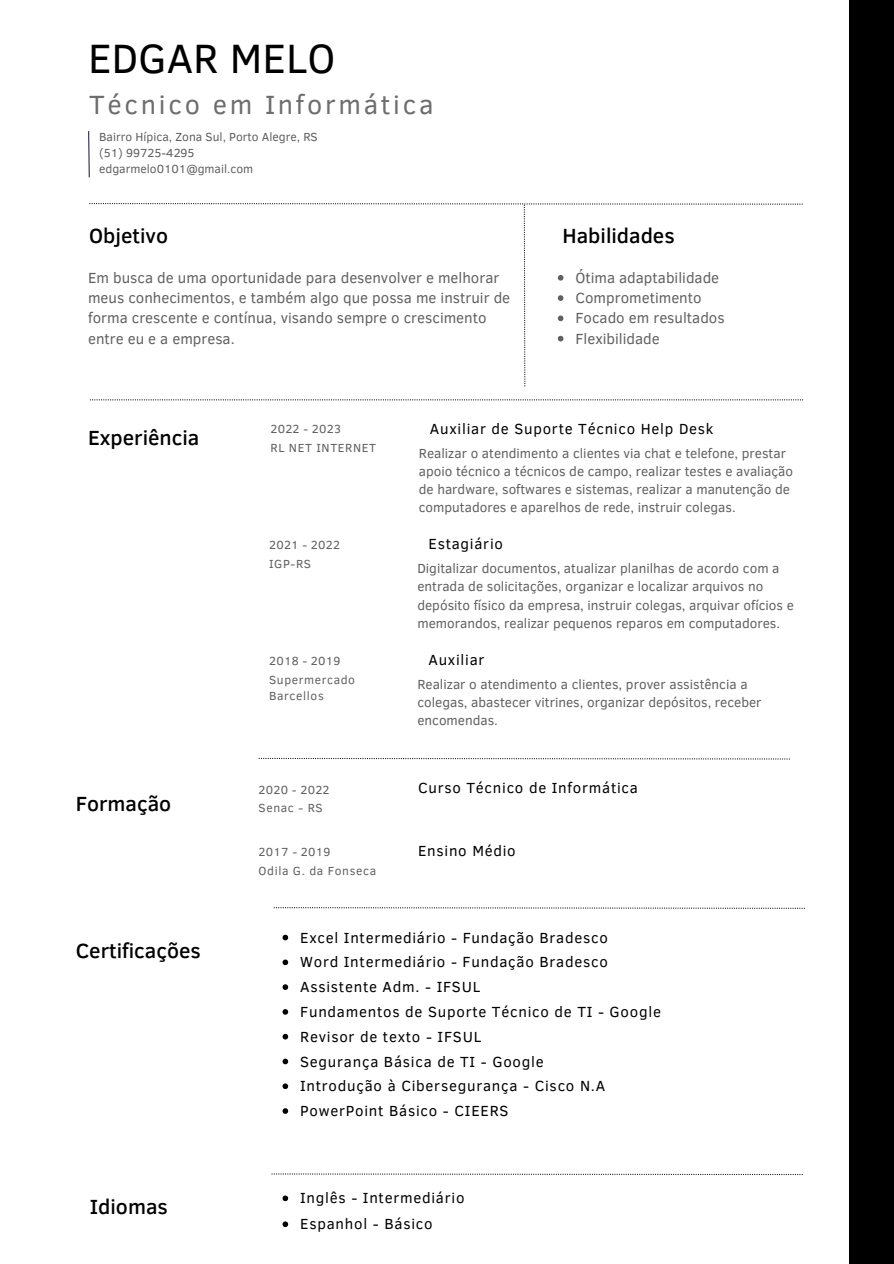
<style>
.page{position:relative;width:894px;height:1264px;background:#fff}
.page>*{position:absolute;margin:0;border:0;box-sizing:border-box;transform-origin:0 0}
.t1{font:42px "Clear Sans";color:#000}
.t2{font:27px "Clear Sans";letter-spacing:.1em;color:#6d6d6d}
.t3{font:500 21px "Clear Sans";color:#000}
.t4{font:15px/24.8px "Clear Sans";letter-spacing:.05em;color:#000}
.t5{font:15px/20.2px "Clear Sans";color:#606060}
.t6{font:13.5px/18px "Clear Sans";color:#606060}
.t7{font:12px/16px "Clear Sans";color:#606060}
.t8{font:12px/18.5px "Clear Sans";letter-spacing:.05em;color:#606060}
.t9{font:12px/18.5px "Clear Sans";letter-spacing:.02em;color:#606060}
</style>
<div class="page">
<div style="left:849px;top:0;width:44px;height:1263px;background:#000"></div>
<svg style="left:258px;top:758px;width:531px;height:1px"></svg>
<svg style="left:88px;top:131px;width:2px;height:47px"></svg>
<svg style="left:89px;top:203px;width:713px;height:183px"></svg>
<svg style="left:90px;top:399px;width:713px;height:1px"></svg>
<svg style="left:273px;top:907px;width:530px;height:1px"></svg>
<svg style="left:282px;top:934px;width:6px;height:6px"></svg>
<svg style="left:282px;top:959px;width:6px;height:6px"></svg>
<svg style="left:282px;top:1058px;width:6px;height:6px"></svg>
<svg style="left:282px;top:1033px;width:6px;height:6px"></svg>
<svg style="left:282px;top:1083px;width:6px;height:6px"></svg>
<svg style="left:282px;top:984px;width:6px;height:5px"></svg>
<svg style="left:282px;top:1009px;width:6px;height:5px"></svg>
<svg style="left:282px;top:1108px;width:6px;height:5px"></svg>
<svg style="left:282px;top:1195px;width:6px;height:6px"></svg>
<svg style="left:282px;top:1221px;width:6px;height:5px"></svg>
<svg style="left:271px;top:1173px;width:531px;height:2px"></svg>
<h1 class="t1" style="left:88px;top:27px;width:249px">EDGAR MELO</h1>
<h2 class="t2" style="left:89px;top:85px;width:346px">Técnico em Informática</h2>
<p class="t7" style="left:99px;top:128px;width:220px">Bairro Hípica, Zona Sul, Porto Alegre, RS (51) 99725-4295 edgarmelo0101@gmail.com</p>
<h3 class="t3" style="left:89px;top:220px;width:80px">Objetivo</h3>
<p class="t5" style="left:88px;top:267px;width:423px">Em busca de uma oportunidade para desenvolver e melhorar meus conhecimentos, e também algo que possa me instruir de forma crescente e contínua, visando sempre o crescimento entre eu e a empresa.</p>
<h3 class="t3" style="left:562px;top:220px;width:114px">Habilidades</h3>
<p class="t5" style="left:575px;top:267px;width:151px">Ótima adaptabilidade<br>Comprometimento<br>Focado em resultados<br>Flexibilidade</p>
<h3 class="t3" style="left:88px;top:422px;width:113px">Experiência</h3>
<h3 class="t3" style="left:76px;top:788px;width:97px">Formação</h3>
<p class="t9" style="left:270px;top:418px;width:72px">2022 - 2023</p>
<p class="t4" style="left:430px;top:416px;width:285px">Auxiliar de Suporte Técnico Help Desk</p>
<p class="t8" style="left:270px;top:438px;width:107px">RL NET INTERNET</p>
<p class="t6" style="left:419px;top:443px;width:375px">Realizar o atendimento a clientes via chat e telefone, prestar apoio técnico a técnicos de campo, realizar testes e avaliação de hardware, softwares e sistemas, realizar a manutenção de computadores e aparelhos de rede, instruir colegas.</p>
<p class="t9" style="left:269px;top:535px;width:72px">2021 - 2022<br>IGP-RS</p>
<p class="t4" style="left:428px;top:530px;width:76px">Estagiário</p>
<p class="t6" style="left:417px;top:559px;width:378px">Digitalizar documentos, atualizar planilhas de acordo com a entrada de solicitações, organizar e localizar arquivos no depósito físico da empresa, instruir colegas, arquivar ofícios e memorandos, realizar pequenos reparos em computadores.</p>
<p class="t8" style="left:269px;top:651px;width:87px">2018 - 2019<br>Supermercado</p>
<p class="t8" style="left:269px;top:685px;width:56px">Barcellos</p>
<p class="t4" style="left:428px;top:646px;width:57px">Auxiliar</p>
<p class="t6" style="left:417px;top:674px;width:345px">Realizar o atendimento a clientes, prover assistência a colegas, abastecer vitrines, organizar depósitos, receber encomendas.</p>
<p class="t9" style="left:258px;top:779px;width:72px">2020 - 2022</p>
<p class="t4" style="left:418px;top:775px;width:221px">Curso Técnico de Informática</p>
<p class="t9" style="left:258px;top:798px;width:66px">Senac - RS</p>
<p class="t9" style="left:258px;top:842px;width:73px">2017 - 2019</p>
<p class="t4" style="left:418px;top:837px;width:99px">Ensino Médio</p>
<p class="t8" style="left:258px;top:860px;width:119px">Odila G. da Fonseca</p>
<h3 class="t3" style="left:76px;top:935px;width:127px">Certificações</h3>
<p class="t4" style="left:300px;top:924px;width:309px">Excel Intermediário - Fundação Bradesco<br>Word Intermediário - Fundação Bradesco</p>
<p class="t4" style="left:300px;top:973px;width:362px">Assistente Adm. - IFSUL<br>Fundamentos de Suporte Técnico de TI - Google</p>
<p class="t4" style="left:300px;top:1023px;width:183px">Revisor de texto - IFSUL</p>
<p class="t4" style="left:300px;top:1072px;width:306px">Introdução à Cibersegurança - Cisco N.A</p>
<p class="t4" style="left:300px;top:1048px;width:245px">Segurança Básica de TI - Google</p>
<p class="t4" style="left:300px;top:1097px;width:210px">PowerPoint Básico - CIEERS</p>
<h3 class="t3" style="left:90px;top:1190px;width:79px">Idiomas</h3>
<p class="t4" style="left:300px;top:1184px;width:166px;line-height:26px">Inglês - Intermediário<br>Espanhol - Básico</p>
</div>
